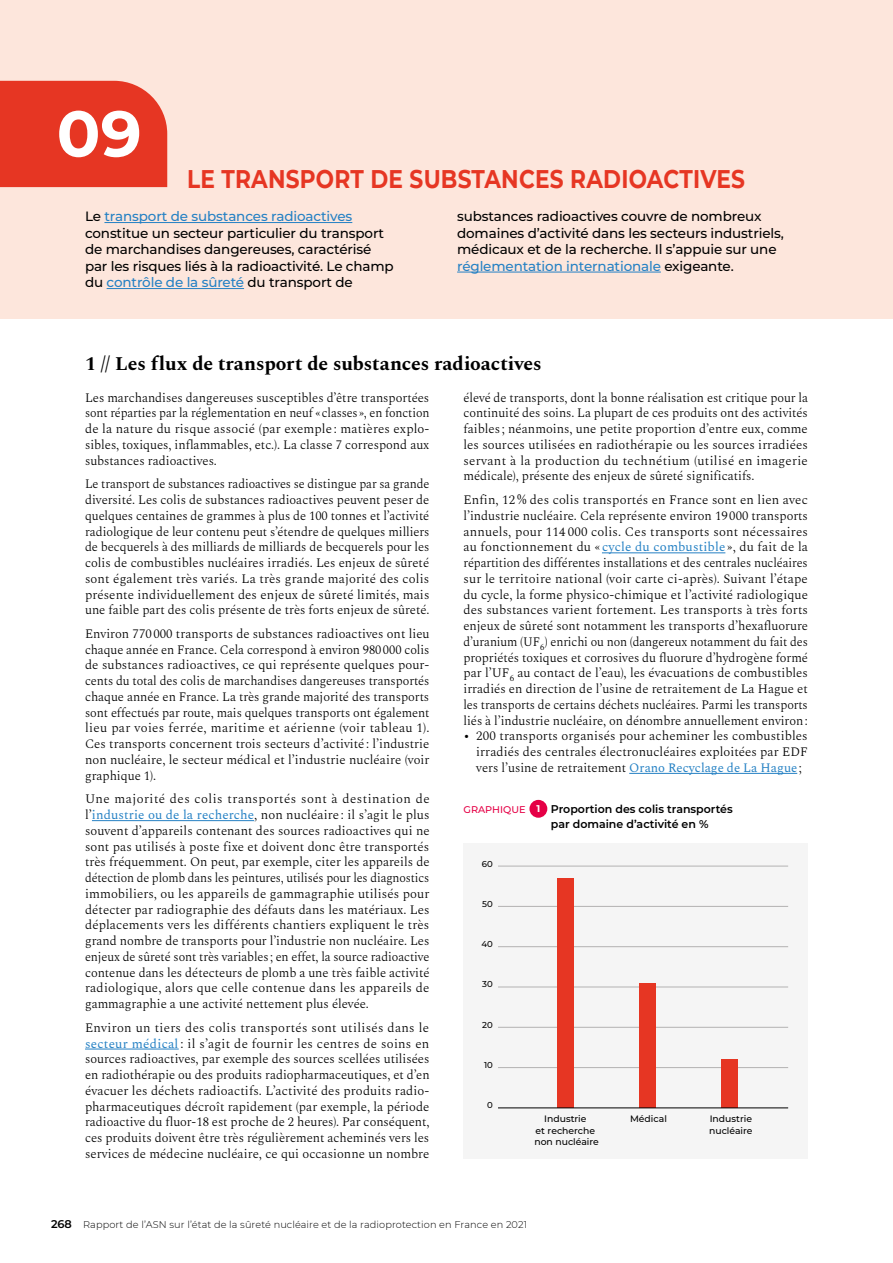
<style>
.page{position:relative;width:893px;height:1263px;background:#fff}
.page>*{position:absolute;margin:0;border:0;box-sizing:border-box;transform-origin:0 0}
.t1{font:700 64.5px "Montserrat Alternates";color:#fff}
.t2{font:700 25.5px "Montserrat";letter-spacing:.01em;color:#e63623;scale:.85 1}
.t3{font:700 19.5px "Spectral";letter-spacing:-.005em;color:#000}
.t4{font:500 13.5px/16.5px "Montserrat";letter-spacing:-.01em;color:#000}
.t5{font:300 12.75px/15.8px "Spectral";color:#000;text-align:justify}
.t6{font:600 11.25px/15px "Montserrat";color:#000}
.t7{font:300 9.75px "Montserrat";letter-spacing:.01em;color:#000}
.t8{font:500 9.75px "Montserrat";color:#e50046}
.t9{font:700 9.75px "Montserrat";color:#fff}
.t10{font:500 9.3px/11.4px "Montserrat";color:#000;text-align:center}
.t11{font:500 8.55px "Montserrat";color:#000}
.s1{color:#2581c4}
.s2{font-weight:400;color:#2581c4}
.s3{font-weight:400}
.s4{font-weight:600;font-size:11.25px}
</style>
<div class="page">
<div style="left:0;top:0;width:893px;height:318px;background:#fde6dc"></div>
<div style="left:0;top:81px;width:167px;height:106px;background:#e63623"></div>
<hr style="left:92px;top:820px;width:162px;height:1px;background:#2581c4">
<hr style="left:85px;top:1049px;width:94px;height:1px;background:#2581c4">
<hr style="left:602px;top:552px;width:123px;height:1px;background:#2581c4">
<hr style="left:629px;top:773px;width:168px;height:1px;background:#2581c4">
<div style="left:529px;top:800px;width:18px;height:18px;background:#e50046;border-radius:50%"></div>
<div style="left:463px;top:842px;width:345px;height:316px;background:#f5f5f5"></div>
<hr style="left:498px;top:1067px;width:290px;height:1px;background:#b3b2b2">
<hr style="left:498px;top:1027px;width:290px;height:1px;background:#b3b2b2">
<hr style="left:498px;top:987px;width:290px;height:1px;background:#b3b2b2">
<hr style="left:498px;top:946px;width:290px;height:1px;background:#b3b2b2">
<hr style="left:498px;top:906px;width:290px;height:1px;background:#b3b2b2">
<hr style="left:498px;top:866px;width:290px;height:1px;background:#b3b2b2">
<div style="left:722px;top:1059px;width:16px;height:49px;background:#e63623"></div>
<div style="left:640px;top:983px;width:16px;height:125px;background:#e63623"></div>
<div style="left:558px;top:878px;width:16px;height:230px;background:#e63623"></div>
<hr style="left:498px;top:1108px;width:290px;height:1px;background:#000">
<hr style="left:104px;top:222px;width:248px;height:1px;background:#2581c4">
<hr style="left:107px;top:288px;width:137px;height:1px;background:#2581c4">
<hr style="left:457px;top:272px;width:204px;height:1px;background:#2581c4">
<h1 class="t1" style="left:57px;top:87px;width:87px">09</h1>
<h2 class="t2" style="left:187px;top:161px;width:658px">LE TRANSPORT DE SUBSTANCES RADIOACTIVES</h2>
<p class="t4" style="left:85px;top:207px;width:310px">Le <span class="s1">transport de substances radioactives </span>constitue un secteur particulier du transport de marchandises dangereuses, caractérisé par les risques liés à la radioactivité. Le champ du <span class="s1">contrôle de la sûreté</span> du transport de</p>
<p class="t4" style="left:457px;top:207px;width:328px">substances radioactives couvre de nombreux domaines d’activité dans les secteurs industriels, médicaux et de la recherche. Il s’appuie sur une <span class="s1">réglementation internationale</span> exigeante.</p>
<h3 class="t3" style="left:85px;top:350px;width:458px">1 // Les flux de transport de substances radioactives</h3>
<p class="t5" style="left:85px;top:389px;width:346px">Les marchandises dangereuses susceptibles d’être transportées sont réparties par la réglementation en neuf « classes », en fonction de la nature du risque associé (par exemple : matières explo&shy;sibles, toxiques, inflammables, etc.). La classe 7 correspond aux substances radioactives.</p>
<p class="t5" style="left:85px;top:475px;width:346px">Le transport de substances radioactives se distingue par sa grande diversité. Les colis de substances radioactives peuvent peser de quelques centaines de grammes à plus de 100 tonnes et l’activité radiologique de leur contenu peut s’étendre de quelques milliers de becquerels à des milliards de milliards de becquerels pour les colis de combustibles nucléaires irradiés. Les enjeux de sûreté sont également très variés. La très grande majorité des colis présente individuellement des enjeux de sûreté limités, mais une faible part des colis présente de très forts enjeux de sûreté.</p>
<p class="t5" style="left:85px;top:625px;width:346px">Environ 770 000 transports de substances radioactives ont lieu chaque année en France. Cela correspond à environ 980 000 colis de substances radioactives, ce qui représente quelques pour&shy;cents du total des colis de marchandises dangereuses transportés chaque année en France. La très grande majorité des transports sont effectués par route, mais quelques transports ont également lieu par voies ferrée, maritime et aérienne (voir tableau 1).<br>Ces transports concernent trois secteurs d’activité : l’industrie non nucléaire, le secteur médical et l’industrie nucléaire (voir graphique 1).</p>
<p class="t5" style="left:85px;top:790px;width:346px">Une majorité des colis transportés sont à destination de l’<span class="s2">industrie ou de la recherche</span>, non nucléaire : il s’agit le plus souvent d’appareils contenant des sources radioactives qui ne sont pas utilisés à poste fixe et doivent donc être transportés très fréquemment. On peut, par exemple, citer les appareils de détection de plomb dans les peintures, utilisés pour les diagnostics immobiliers, ou les appareils de gammagraphie utilisés pour détecter par radiographie des défauts dans les matériaux. Les déplacements vers les différents chantiers expliquent le très grand nombre de transports pour l’industrie non nucléaire. Les enjeux de sûreté sont très variables ; en effet, la source radioactive contenue dans les détecteurs de plomb a une très faible activité radiologique, alors que celle contenue dans les appareils de gammagraphie a une activité nettement plus élevée.</p>
<p class="t5" style="left:85px;top:1019px;width:346px">Environ un tiers des colis transportés sont utilisés dans le <span class="s2">secteur médical</span> : il s’agit de fournir les centres de soins en sources radioactives, par exemple des sources scellées utilisées en radiothérapie ou des produits radiopharmaceutiques, et d’en évacuer les déchets radioactifs. L’activité des produits radio&shy;pharmaceutiques décroît rapidement (par exemple, la période radioactive du fluor‑18 est proche de 2 heures). Par conséquent, ces produits doivent être très régulièrement acheminés vers les services de médecine nucléaire, ce qui occasionne un nombre</p>
<p class="t5" style="left:463px;top:389px;width:346px">élevé de transports, dont la bonne réalisation est critique pour la continuité des soins. La plupart de ces produits ont des activités faibles ; néanmoins, une petite proportion d’entre eux, comme les sources utilisées en radiothérapie ou les sources irradiées servant à la production du technétium (utilisé en imagerie médicale), présente des enjeux de sûreté significatifs.</p>
<p class="t5" style="left:463px;top:491px;width:346px">Enfin, 12 % des colis transportés en France sont en lien avec</p>
<p class="t5" style="left:463px;top:507px;width:346px">l’industrie nucléaire. Cela représente environ 19 000 transports</p>
<p class="t5" style="left:463px;top:522px;width:346px">annuels, pour 114 000 colis. Ces transports sont nécessaires</p>
<p class="t5" style="left:463px;top:538px;width:346px">au fonctionnement du « <span class="s2">cycle du combustible</span> », du fait de la</p>
<p class="t5" style="left:463px;top:554px;width:346px">répartition des différentes installations et des centrales nucléaires</p>
<p class="t5" style="left:463px;top:570px;width:346px">sur le territoire national (voir carte ci‑après). Suivant l’étape</p>
<p class="t5" style="left:463px;top:585px;width:346px">du cycle, la forme physico‑chimique et l’activité radiologique</p>
<p class="t5" style="left:463px;top:601px;width:346px">des substances varient fortement. Les transports à très forts</p>
<p class="t5" style="left:463px;top:617px;width:346px">enjeux de sûreté sont notamment les transports d’hexafluorure</p>
<p class="t5" style="left:463px;top:633px;width:346px">d’uranium (UF<sub>6</sub>) enrichi ou non (dangereux notamment du fait des</p>
<p class="t5" style="left:463px;top:648px;width:346px">propriétés toxiques et corrosives du fluorure d’hydrogène formé</p>
<p class="t5" style="left:463px;top:664px;width:346px">par l’UF<sub>6</sub> au contact de l’eau), les évacuations de combustibles</p>
<p class="t5" style="left:463px;top:680px;width:346px">irradiés en direction de l’usine de retraitement de La Hague et</p>
<p class="t5" style="left:463px;top:696px;width:346px">les transports de certains déchets nucléaires. Parmi les transports</p>
<p class="t5" style="left:463px;top:711px;width:346px">liés à l’industrie nucléaire, on dénombre annuellement environ :</p>
<p class="t5" style="left:463px;top:727px;width:346px"><span class="s3">∙</span> 200 transports organisés pour acheminer les combustibles</p>
<p class="t5" style="left:476px;top:743px;width:333px">irradiés des centrales électronucléaires exploitées par EDF</p>
<p class="t5" style="left:476px;top:759px;width:327px">vers l’usine de retraitement <span class="s2">Orano Recyclage de La Hague</span> ;</p>
<p class="t8" style="left:463px;top:802px;width:64px">GRAPHIQUE</p>
<p class="t6" style="left:551px;top:801px;width:183px">Proportion des colis transportés par domaine d’activité en %</p>
<p class="t9" style="left:536px;top:802px;width:5px">1</p>
<p class="t11" style="left:482px;top:857px;width:12px">60</p>
<p class="t11" style="left:482px;top:898px;width:12px">50</p>
<p class="t11" style="left:481px;top:938px;width:13px">40</p>
<p class="t11" style="left:482px;top:978px;width:12px">30</p>
<p class="t11" style="left:482px;top:1019px;width:12px">20</p>
<p class="t11" style="left:484px;top:1059px;width:10px">10</p>
<p class="t11" style="left:487px;top:1098px;width:7px">0</p>
<p class="t10" style="left:534px;top:1113px;width:66px">Industrie<br>et recherche non nucléaire</p>
<p class="t10" style="left:630px;top:1113px;width:38px">Médical</p>
<p class="t10" style="left:709px;top:1113px;width:45px;text-align:left">Industrie nucléaire</p>
<p class="t7" style="left:51px;top:1218px;width:478px"><span class="s4">268</span> Rapport de l’ASN sur l’état de la sûreté nucléaire et de la radioprotection en France en 2021</p>
</div>
